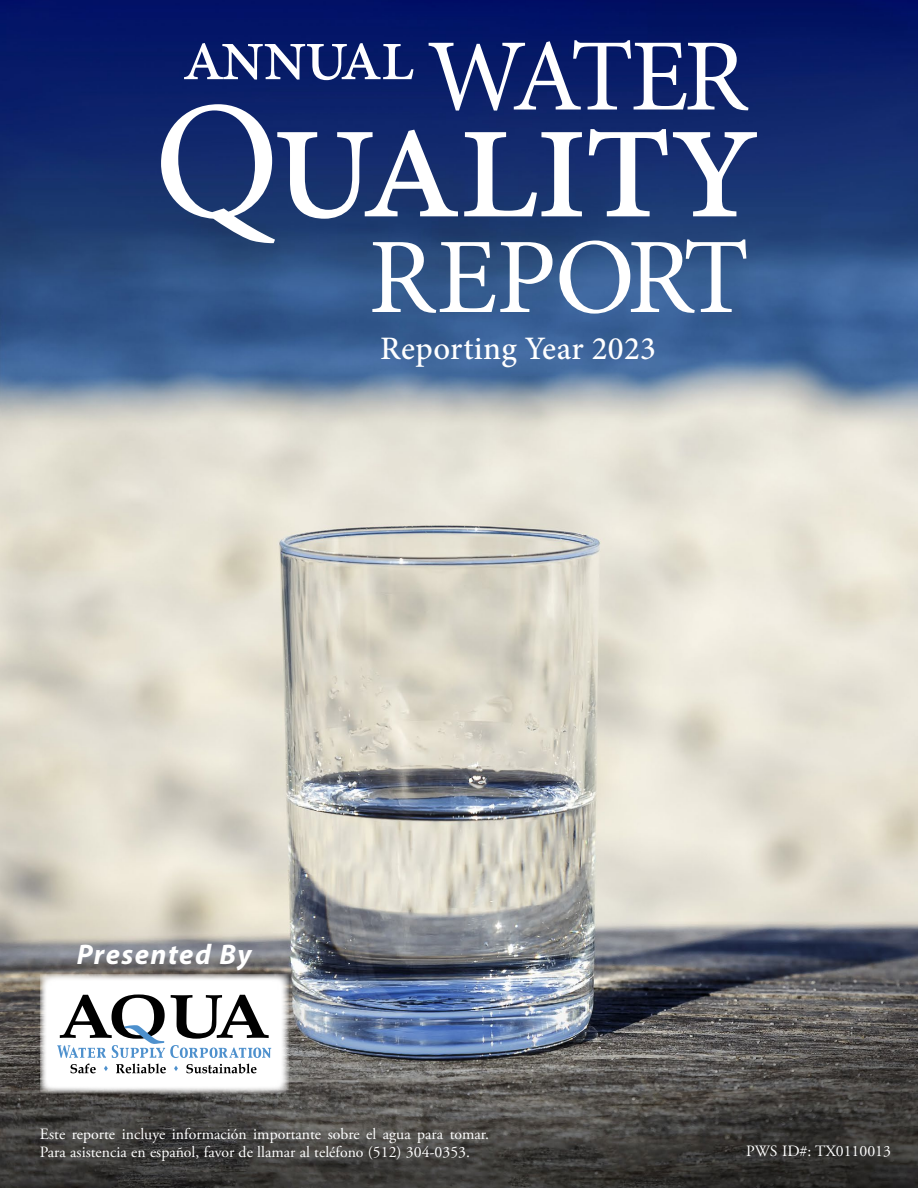
<style>
.page{position:relative;width:918px;height:1188px;background:#fff}
.page>*{position:absolute;margin:0;border:0;box-sizing:border-box;transform-origin:0 0}
.t1{font:500 32.85px "Minion Pro";letter-spacing:.01em;color:#fff}
.Presented_By_24{font:italic 700 28.5px "Myriad Pro";letter-spacing:.05em;color:#fff}
.Paragraphs_24_White{font:15.75px/17.2px "Adobe Garamond Pro";color:#fff}
</style>
<div class="page">
<img style="left:0;top:0;width:918px;height:1188px">
<svg style="left:372px;top:243px;width:374px;height:71px"></svg>
<svg style="left:161px;top:104px;width:596px;height:139px"></svg>
<svg style="left:429px;top:40px;width:320px;height:71px"></svg>
<svg style="left:184px;top:43px;width:229px;height:37px"></svg>
<svg style="left:40px;top:974px;width:248px;height:120px"></svg>
<svg style="left:57px;top:994px;width:214px;height:64px"></svg>
<svg style="left:70px;top:1064px;width:26px;height:9px"></svg>
<svg style="left:104px;top:1066px;width:4px;height:5px"></svg>
<svg style="left:116px;top:1064px;width:50px;height:9px"></svg>
<svg style="left:174px;top:1066px;width:4px;height:5px"></svg>
<svg style="left:186px;top:1064px;width:71px;height:9px"></svg>
<h1 class="t1" style="left:380px;top:326px;width:277px">Reporting Year 2023</h1>
<p class="Presented_By_24" style="left:77px;top:936px;width:177px">Presented By</p>
<p class="Paragraphs_24_White" style="left:40px;top:1126px;width:451px">Este reporte incluye información importante sobre el agua para tomar.<br>Para asistencia en español, favor de llamar al teléfono (512) 304-0353.</p>
<p class="Paragraphs_24_White" style="left:746px;top:1143px;width:146px">PWS ID#: TX0110013</p>
</div>
